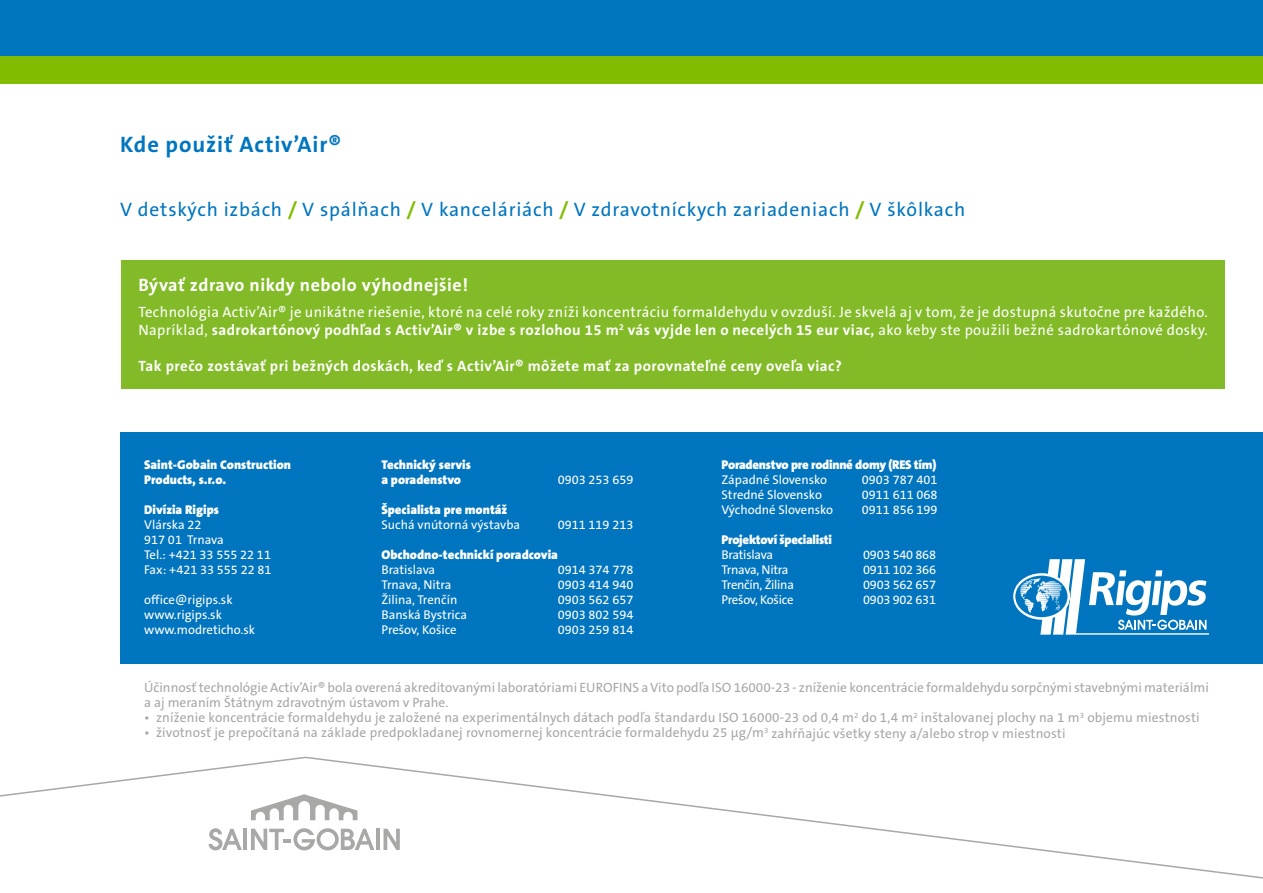
<style>
.page{position:relative;width:1263px;height:893px;background:#fff}
.page>*{position:absolute;margin:0;border:0;box-sizing:border-box;transform-origin:0 0}
.t1{font:700 22.5px "The Sans B W7";letter-spacing:.04em;color:#0075bf}
.t2{font:19.5px "The Sans B W5 Plain";letter-spacing:.04em;color:#0075bf}
.t3{font:700 18px "The Sans B W7";letter-spacing:.03em;color:#fff}
.t4{font:700 15px "The Sans B W7";letter-spacing:.03em;color:#fff}
.t5{font:15px "The Sans B W5 Plain";letter-spacing:.03em;color:#fff}
.t6{font:13.5px/15px "The Sans B W5 Plain";color:#a8a8a7}
.t7{font:12.75px/15px "The Sans B W5 Plain";color:#fff}
.t8{font:900 12.75px/15px "The Sans B W9";color:#fff}
.t9{font:12.75px "The Sans B W5 Plain";letter-spacing:-.02em;color:#fff}
.t10{font:900 12.75px "The Sans B W9";letter-spacing:-.02em;color:#fff}
.s1{font-family:"The Sans B W7";font-weight:700;color:#82bc00}
.s2{font-family:"The Sans B W5 Plain";font-weight:400}
</style>
<div class="page">
<svg style="left:0;top:756px;width:1263px;height:123px"></svg>
<svg style="left:251px;top:794px;width:106px;height:26px"></svg>
<hr style="left:376px;top:829px;width:4px;height:21px;background:#a8a8a7">
<svg style="left:383px;top:829px;width:17px;height:21px"></svg>
<hr style="left:243px;top:829px;width:4px;height:21px;background:#a8a8a7">
<svg style="left:209px;top:828px;width:33px;height:22px"></svg>
<svg style="left:251px;top:828px;width:123px;height:22px"></svg>
<div style="left:0;top:55px;width:1263px;height:29px;background:#82bc00"></div>
<div style="left:0;top:0;width:1263px;height:55px;background:#0075bf"></div>
<div style="left:120px;top:433px;width:1143px;height:231px;background:#0075bf"></div>
<svg style="left:1013px;top:559px;width:196px;height:76px"></svg>
<div style="left:121px;top:260px;width:1104px;height:129px;background:#82bb27"></div>
<h1 class="t1" style="left:120px;top:130px;width:222px">Kde použiť Activ’Air®</h1>
<h2 class="t2" style="left:120px;top:197px;width:847px">V detských izbách <span class="s1">/</span> V spálňach <span class="s1">/</span> V kanceláriách <span class="s1">/</span> V zdravotníckych zariadeniach <span class="s1">/</span> V škôlkach</h2>
<h3 class="t3" style="left:138px;top:273px;width:331px">Bývať zdravo nikdy nebolo výhodnejšie!</h3>
<p class="t5" style="left:138px;top:303px;width:1071px">Technológia Activ’Air® je unikátne riešenie, ktoré na celé roky zníži koncentráciu formaldehydu v ovzduší. Je skvelá aj v tom, že je dostupná skutočne pre každého.</p>
<p class="t4" style="left:138px;top:321px;width:1071px"><span class="s2">Napríklad,</span> sadrokartónový podhľad s Activ’Air® v izbe s rozlohou 15 m<sup>2</sup> vás vyjde len o necelých 15 eur viac, <span class="s2">ako keby ste použili bežné sadrokartónové dosky.</span></p>
<p class="t4" style="left:138px;top:357px;width:705px">Tak prečo zostávať pri bežných doskách, keď s Activ’Air® môžete mať za porovnateľné ceny oveľa viac?</p>
<p class="t8" style="left:144px;top:458px;width:148px">Saint-Gobain Construction<br>Products, s.r.o.</p>
<p class="t8" style="left:144px;top:503px;width:76px">Divízia Rigips</p>
<p class="t7" style="left:144px;top:518px;width:129px">Vlárska 22<br>917 01 Trnava<br>Tel.: +421 33 555 22 11<br>Fax: +421 33 555 22 81</p>
<p class="t7" style="left:144px;top:593px;width:112px">office@rigips.sk www.rigips.sk www.modreticho.sk</p>
<p class="t8" style="left:381px;top:458px;width:91px">Technický servis a poradenstvo</p>
<p class="t7" style="left:558px;top:473px;width:77px">0903 253 659</p>
<p class="t8" style="left:381px;top:503px;width:127px">Špecialista pre montáž</p>
<p class="t7" style="left:381px;top:518px;width:140px">Suchá vnútorná výstavba</p>
<p class="t7" style="left:558px;top:518px;width:77px">0911 119 213</p>
<p class="t8" style="left:381px;top:548px;width:178px">Obchodno-technickí poradcovia</p>
<p class="t7" style="left:381px;top:563px;width:55px">Bratislava</p>
<p class="t7" style="left:558px;top:563px;width:77px">0914 374 778</p>
<p class="t7" style="left:381px;top:578px;width:72px">Trnava, Nitra</p>
<p class="t7" style="left:558px;top:578px;width:77px">0903 414 940</p>
<p class="t7" style="left:381px;top:593px;width:77px">Žilina, Trenčín</p>
<p class="t7" style="left:558px;top:593px;width:77px">0903 562 657</p>
<p class="t7" style="left:381px;top:608px;width:87px">Banská Bystrica</p>
<p class="t7" style="left:558px;top:608px;width:77px">0903 802 594</p>
<p class="t7" style="left:381px;top:623px;width:77px">Prešov, Košice</p>
<p class="t7" style="left:558px;top:623px;width:77px">0903 259 814</p>
<p class="t10" style="left:721px;top:457px;width:216px">Poradenstvo pre rodinné domy (RES tím)</p>
<p class="t7" style="left:721px;top:473px;width:107px">Západné Slovensko</p>
<p class="t7" style="left:862px;top:473px;width:77px">0903 787 401</p>
<p class="t7" style="left:721px;top:488px;width:102px">Stredné Slovensko</p>
<p class="t7" style="left:862px;top:488px;width:77px">0911 611 068</p>
<p class="t7" style="left:721px;top:503px;width:113px">Východné Slovensko</p>
<p class="t7" style="left:862px;top:503px;width:77px">0911 856 199</p>
<p class="t10" style="left:721px;top:532px;width:112px">Projektoví špecialisti</p>
<p class="t9" style="left:721px;top:547px;width:53px">Bratislava</p>
<p class="t9" style="left:863px;top:547px;width:74px">0903 540 868</p>
<p class="t9" style="left:721px;top:562px;width:69px">Trnava, Nitra</p>
<p class="t9" style="left:863px;top:562px;width:74px">0911 102 366</p>
<p class="t9" style="left:721px;top:577px;width:74px">Trenčín, Žilina</p>
<p class="t9" style="left:863px;top:577px;width:74px">0903 562 657</p>
<p class="t9" style="left:721px;top:592px;width:74px">Prešov, Košice</p>
<p class="t9" style="left:863px;top:592px;width:74px">0903 902 631</p>
<p class="t6" style="left:144px;top:680px;width:1066px">Účinnosť technológie Activ’Air® bola overená akreditovanými laboratóriami EUROFINS a Vito podľa ISO 16000-23 - zníženie koncentrácie formaldehydu sorpčnými stavebnými materiálmi a aj meraním Štátnym zdravotným ústavom v Prahe.</p>
<p class="t6" style="left:144px;top:710px;width:1057px">• zníženie koncentrácie formaldehydu je založené na experimentálnych dátach podľa štandardu ISO 16000-23 od 0,4 m<sup>2</sup> do 1,4 m<sup>2</sup> inštalovanej plochy na 1 m<sup>3</sup> objemu miestnosti</p>
<p class="t6" style="left:144px;top:725px;width:923px">• životnosť je prepočítaná na základe predpokladanej rovnomernej koncentrácie formaldehydu 25 µg/m<sup>3</sup> zahŕňajúc všetky steny a/alebo strop v miestnosti</p>
</div>
